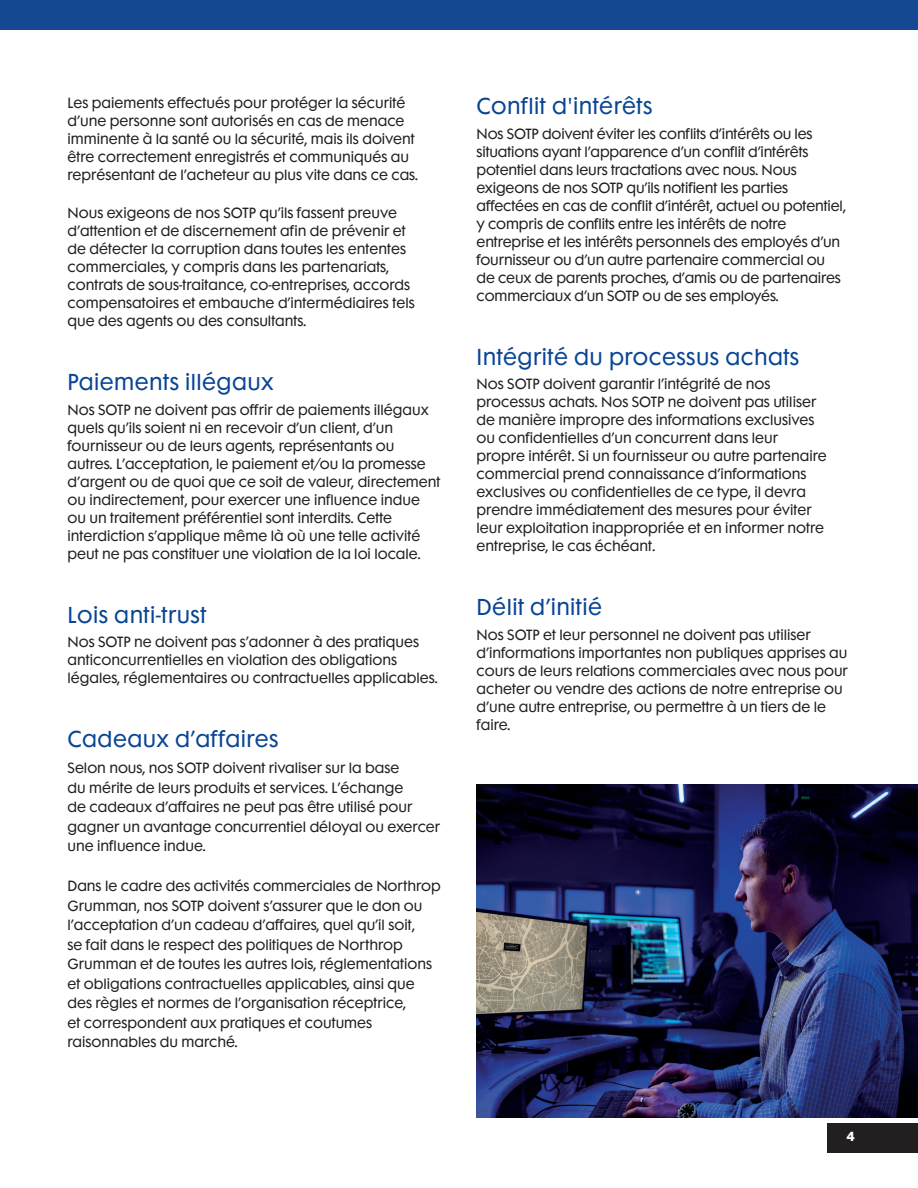
<style>
.page{position:relative;width:918px;height:1188px;background:#fff}
.page>*{position:absolute;margin:0;border:0;box-sizing:border-box;transform-origin:0 0}
.H2_BLUE{font:21px "Futura Maxi Std";letter-spacing:.02em;color:#094594}
.body_-_body_text{font:13.5px/18px "Futura Maxi Std";color:#231f20}
.t1{font:700 12px "Futura Maxi Std";color:#fff}
</style>
<div class="page">
<img style="left:477px;top:785px;width:441px;height:333px">
<div style="left:0;top:0;width:918px;height:29px;background:#154892"></div>
<div style="left:827px;top:1123px;width:91px;height:29px;background:#231f20"></div>
<p class="body_-_body_text" style="left:68px;top:94px;width:352px">Les paiements effectués pour protéger la sécurité d’une personne sont autorisés en cas de menace imminente à la santé ou la sécurité, mais ils doivent être correctement enregistrés et communiqués au représentant de l’acheteur au plus vite dans ce cas.</p>
<p class="body_-_body_text" style="left:68px;top:204px;width:349px">Nous exigeons de nos SOTP qu’ils fassent preuve d’attention et de discernement afin de prévenir et de détecter la corruption dans toutes les ententes commerciales, y compris dans les partenariats, contrats de sous-traitance, co-entreprises, accords compensatoires et embauche d’intermédiaires tels que des agents ou des consultants.</p>
<p class="H2_BLUE" style="left:68px;top:369px;width:208px">Paiements illégaux</p>
<p class="body_-_body_text" style="left:68px;top:401px;width:375px">Nos SOTP ne doivent pas offrir de paiements illégaux quels qu’ils soient ni en recevoir d’un client, d’un fournisseur ou de leurs agents, représentants ou autres. L’acceptation, le paiement et/ou la promesse d’argent ou de quoi que ce soit de valeur, directement ou indirectement, pour exercer une influence indue ou un traitement préférentiel sont interdits. Cette interdiction s’applique même là où une telle activité peut ne pas constituer une violation de la loi locale.</p>
<p class="H2_BLUE" style="left:68px;top:601px;width:141px">Lois anti-trust</p>
<p class="body_-_body_text" style="left:68px;top:633px;width:372px">Nos SOTP ne doivent pas s’adonner à des pratiques anticoncurrentielles en violation des obligations légales, réglementaires ou contractuelles applicables.</p>
<p class="H2_BLUE" style="left:68px;top:726px;width:212px">Cadeaux d’affaires</p>
<p class="body_-_body_text" style="left:68px;top:759px;width:374px;line-height:19.5px">Selon nous, nos SOTP doivent rivaliser sur la base<br>du mérite de leurs produits et services. L’échange<br>de cadeaux d’affaires ne peut pas être utilisé pour gagner un avantage concurrentiel déloyal ou exercer une influence indue.</p>
<p class="body_-_body_text" style="left:68px;top:876px;width:375px;line-height:19.5px">Dans le cadre des activités commerciales de Northrop Grumman, nos SOTP doivent s’assurer que le don ou l’acceptation d’un cadeau d’affaires, quel qu’il soit,<br>se fait dans le respect des politiques de Northrop Grumman et de toutes les autres lois, réglementations et obligations contractuelles applicables, ainsi que des règles et normes de l’organisation réceptrice,<br>et correspondent aux pratiques et coutumes raisonnables du marché.</p>
<p class="H2_BLUE" style="left:477px;top:93px;width:177px">Conflit d'intérêts</p>
<p class="body_-_body_text" style="left:477px;top:125px;width:371px">Nos SOTP doivent éviter les conflits d’intérêts ou les situations ayant l’apparence d’un conflit d’intérêts potentiel dans leurs tractations avec nous. Nous exigeons de nos SOTP qu’ils notifient les parties affectées en cas de conflit d’intérêt, actuel ou potentiel, y compris de conflits entre les intérêts de notre entreprise et les intérêts personnels des employés d’un fournisseur ou d’un autre partenaire commercial ou de ceux de parents proches, d’amis ou de partenaires commerciaux d’un SOTP ou de ses employés.</p>
<p class="H2_BLUE" style="left:477px;top:343px;width:324px">Intégrité du processus achats</p>
<p class="body_-_body_text" style="left:477px;top:375px;width:352px">Nos SOTP doivent garantir l’intégrité de nos processus achats. Nos SOTP ne doivent pas utiliser de manière impropre des informations exclusives ou confidentielles d’un concurrent dans leur propre intérêt. Si un fournisseur ou autre partenaire commercial prend connaissance d’informations exclusives ou confidentielles de ce type, il devra prendre immédiatement des mesures pour éviter leur exploitation inappropriée et en informer notre entreprise, le cas échéant.</p>
<p class="H2_BLUE" style="left:477px;top:594px;width:127px">Délit d’initié</p>
<p class="body_-_body_text" style="left:477px;top:626px;width:373px">Nos SOTP et leur personnel ne doivent pas utiliser d’informations importantes non publiques apprises au cours de leurs relations commerciales avec nous pour acheter ou vendre des actions de notre entreprise ou d’une autre entreprise, ou permettre à un tiers de le faire.</p>
<p class="t1" style="left:847px;top:1128px;width:10px">4</p>
</div>
